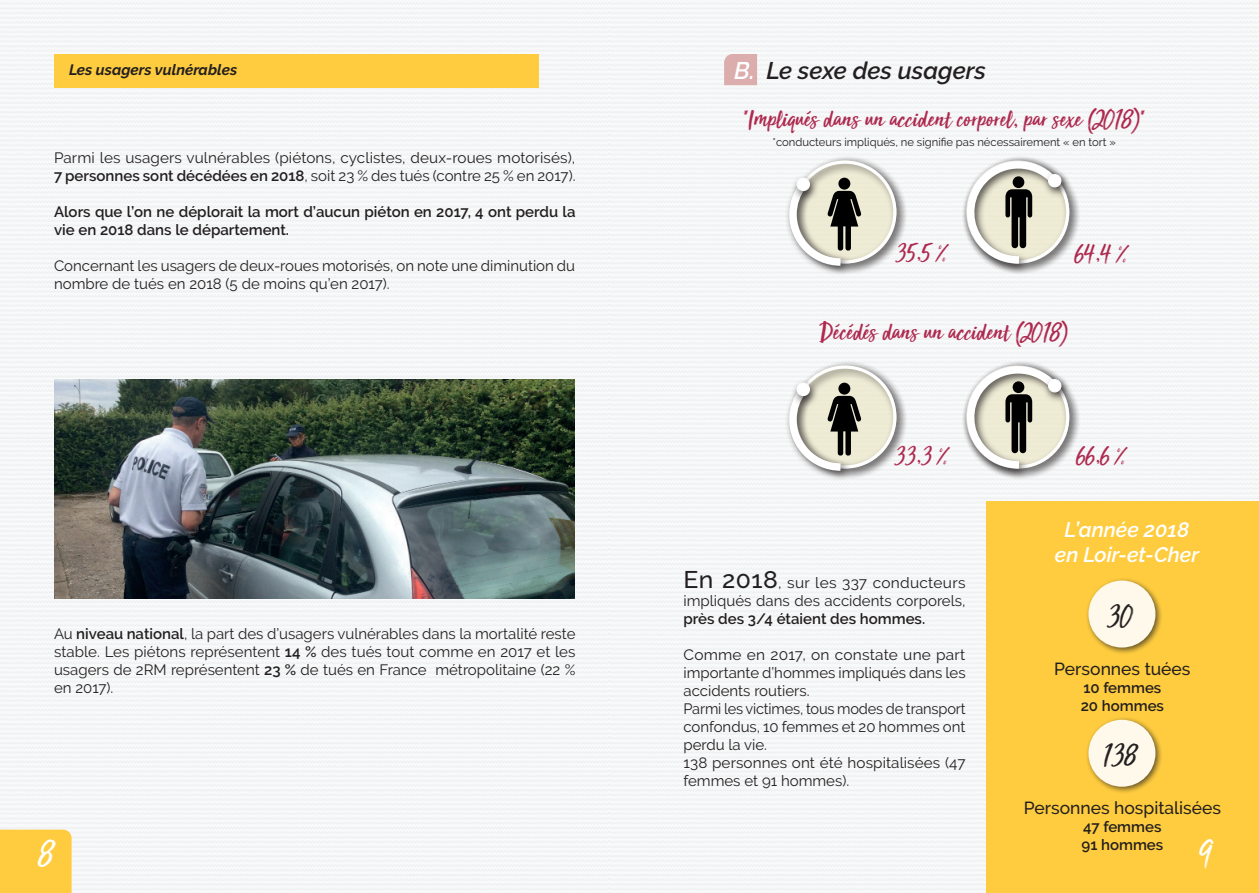
<style>
.page{position:relative;width:1259px;height:893px;background:#fff}
.page>*{position:absolute;margin:0;border:0;box-sizing:border-box;transform-origin:0 0}
.t1{font:35.85px "Sun Valley";color:#fff}
.t2{font:28.95px "Sun Valley";color:#231f20}
.t3{font:25.5px "Sun Valley";color:#ae294f}
.t4{font:24px "Sun Valley";color:#ae294f}
.t5{font:italic 600 24px "Raleway";color:#231f20}
.t6{font:italic 600 21px "Raleway";color:#fff}
.t7{font:500 17.4px "Raleway";color:#231f20}
.Style_de_paragraphe{font:15px/18px "Raleway";color:#231f20;text-align:justify}
.Style_de_paragraphe-2{font:600 15px/18px "Raleway";color:#231f20}
.Style_de_paragraphe-3{font:italic 700 15px "Raleway";color:#231f20}
.Style_de_paragraphe-4{font:11.25px "Raleway";color:#231f20}
.s1{color:#fff}
.s2{font-weight:600}
.s3{font-weight:500;font-size:24px}
</style>
<div class="page">
<div style="left:0;top:0;width:609px;height:893px;background:#f5f6f7"></div>
<div style="left:1251px;top:0;width:8px;height:501px;background:#f5f6f7"></div>
<div style="left:0;top:830px;width:72px;height:63px;background:#fecc3e"></div>
<div style="left:788px;top:155px;width:119px;height:120px;background:#231f20;opacity:.75"></div>
<div style="left:793px;top:160px;width:103px;height:104px;border:3px solid #fff;border-radius:50%"></div>
<div style="left:788px;top:360px;width:119px;height:120px;background:#231f20;opacity:.75"></div>
<div style="left:793px;top:365px;width:103px;height:104px;border:3px solid #fff;border-radius:50%"></div>
<div style="left:961px;top:155px;width:119px;height:120px;background:#231f20;opacity:.75"></div>
<div style="left:961px;top:360px;width:119px;height:120px;background:#231f20;opacity:.75"></div>
<img style="left:54px;top:379px;width:521px;height:219px">
<svg style="left:724px;top:54px;width:33px;height:31px"></svg>
<div style="left:54px;top:54px;width:484px;height:33px;background:#fecc3e"></div>
<div style="left:962px;top:156px;width:106px;height:118px;background:#231f20;opacity:.75"></div>
<svg style="left:957px;top:159px;width:108px;height:108px"></svg>
<div style="left:962px;top:361px;width:106px;height:118px;background:#231f20;opacity:.75"></div>
<svg style="left:957px;top:364px;width:108px;height:108px"></svg>
<div style="left:784px;top:179px;width:67px;height:97px;background:#231f20;opacity:.75"></div>
<svg style="left:785px;top:175px;width:77px;height:94px"></svg>
<div style="left:784px;top:384px;width:67px;height:97px;background:#231f20;opacity:.75"></div>
<svg style="left:785px;top:380px;width:77px;height:94px"></svg>
<div style="left:791px;top:174px;width:29px;height:29px;background:#231f20;opacity:.75"></div>
<div style="left:797px;top:178px;width:12px;height:13px;background:#fff;border-radius:50%"></div>
<div style="left:796px;top:178px;width:14px;height:13px;border:1px solid #fff;border-radius:50%"></div>
<div style="left:791px;top:379px;width:29px;height:29px;background:#231f20;opacity:.75"></div>
<div style="left:797px;top:383px;width:12px;height:12px;background:#fff;border-radius:50%"></div>
<div style="left:796px;top:383px;width:14px;height:13px;border:1px solid #fff;border-radius:50%"></div>
<div style="left:1042px;top:170px;width:29px;height:29px;background:#231f20;opacity:.75"></div>
<div style="left:1048px;top:175px;width:13px;height:12px;background:#fff;border-radius:50%"></div>
<div style="left:1048px;top:174px;width:13px;height:13px;border:1px solid #fff;border-radius:50%"></div>
<div style="left:1042px;top:375px;width:29px;height:29px;background:#231f20;opacity:.75"></div>
<div style="left:1048px;top:380px;width:13px;height:12px;background:#fff;border-radius:50%"></div>
<div style="left:1048px;top:379px;width:13px;height:13px;border:1px solid #fff;border-radius:50%"></div>
<div style="left:986px;top:501px;width:273px;height:392px;background:#fecc3e"></div>
<div style="left:1085px;top:577px;width:78px;height:78px;background:#231f20;opacity:.75"></div>
<div style="left:1088px;top:580px;width:67px;height:67px;background:#fef9eb;border-radius:50%"></div>
<div style="left:1085px;top:716px;width:78px;height:79px;background:#231f20;opacity:.75"></div>
<div style="left:1088px;top:720px;width:67px;height:67px;background:#fef9eb;border-radius:50%"></div>
<p class="Style_de_paragraphe-3" style="left:69px;top:61px;width:170px">Les usagers vulnérables</p>
<p class="t5" style="left:734px;top:57px;width:253px"><span class="s1">B.</span> Le sexe des usagers</p>
<p class="t3" style="left:743px;top:97px;width:403px"><sup>*</sup>Impliqués dans un accident corporel, par sexe (2018)<sup>*</sup></p>
<p class="Style_de_paragraphe" style="left:54px;top:149px;width:523px">Parmi les usagers vulnérables (piétons, cyclistes, deux-roues motorisés),<br><span class="s2">7 personnes sont décédées en 2018</span>, soit 23 % des tués (contre 25 % en 2017).</p>
<p class="Style_de_paragraphe-2" style="left:54px;top:203px;width:523px">Alors que l’on ne déplorait la mort d’aucun piéton en 2017, 4 ont perdu la vie en 2018 dans le département.</p>
<p class="Style_de_paragraphe" style="left:54px;top:257px;width:522px">Concernant les usagers de deux-roues motorisés, on note une diminution du nombre de tués en 2018 (5 de moins qu’en 2017).</p>
<p class="Style_de_paragraphe" style="left:54px;top:625px;width:523px">Au <span class="s2">niveau national</span>, la part des d’usagers vulnérables dans la mortalité reste stable. Les piétons représentent <span class="s2">14 %</span> des tués tout comme en 2017 et les usagers de 2RM représentent <span class="s2">23 %</span> de tués en France métropolitaine (22 % en 2017).</p>
<p class="Style_de_paragraphe-4" style="left:772px;top:136px;width:345px">*conducteurs impliqués, ne signifie pas nécessairement « en tort »</p>
<p class="t4" style="left:896px;top:232px;width:55px">35,5 %</p>
<p class="t4" style="left:1075px;top:233px;width:56px">64,4 %</p>
<p class="t3" style="left:820px;top:310px;width:250px">Décédés dans un accident (2018)</p>
<p class="t4" style="left:894px;top:434px;width:57px">33,3 %</p>
<p class="t4" style="left:1076px;top:434px;width:53px">66,6 %</p>
<p class="Style_de_paragraphe" style="left:683px;top:573px;width:283px"><span class="s3">En 2018</span>, sur les 337 conducteurs impliqués dans des accidents corporels, <span class="s2">près des 3/4 étaient des hommes.</span></p>
<p class="Style_de_paragraphe" style="left:683px;top:645px;width:284px">Comme en 2017, on constate une part importante d’hommes impliqués dans les accidents routiers.</p>
<p class="Style_de_paragraphe" style="left:683px;top:699px;width:284px">Parmi les victimes, tous modes de transport confondus, 10 femmes et 20 hommes ont perdu la vie.</p>
<p class="Style_de_paragraphe" style="left:683px;top:753px;width:283px">138 personnes ont été hospitalisées (47 femmes et 91 hommes).</p>
<p class="t6" style="left:1064px;top:517px;width:126px">L’année 2018</p>
<p class="t6" style="left:1055px;top:542px;width:146px">en Loir-et-Cher</p>
<p class="t2" style="left:1107px;top:591px;width:27px">30</p>
<p class="t7" style="left:1054px;top:659px;width:138px">Personnes tuées</p>
<p class="Style_de_paragraphe-2" style="left:1083px;top:679px;width:80px">10 femmes</p>
<p class="Style_de_paragraphe-2" style="left:1080px;top:697px;width:85px">20 hommes</p>
<p class="t2" style="left:1103px;top:730px;width:35px">138</p>
<p class="t7" style="left:1023px;top:798px;width:199px">Personnes hospitalisées</p>
<p class="Style_de_paragraphe-2" style="left:1083px;top:818px;width:80px">47 femmes</p>
<p class="Style_de_paragraphe-2" style="left:1081px;top:836px;width:83px">91 hommes</p>
<h1 class="t1" style="left:39px;top:822px;width:16px">8</h1>
<h1 class="t1" style="left:1198px;top:822px;width:16px">9</h1>
</div>
